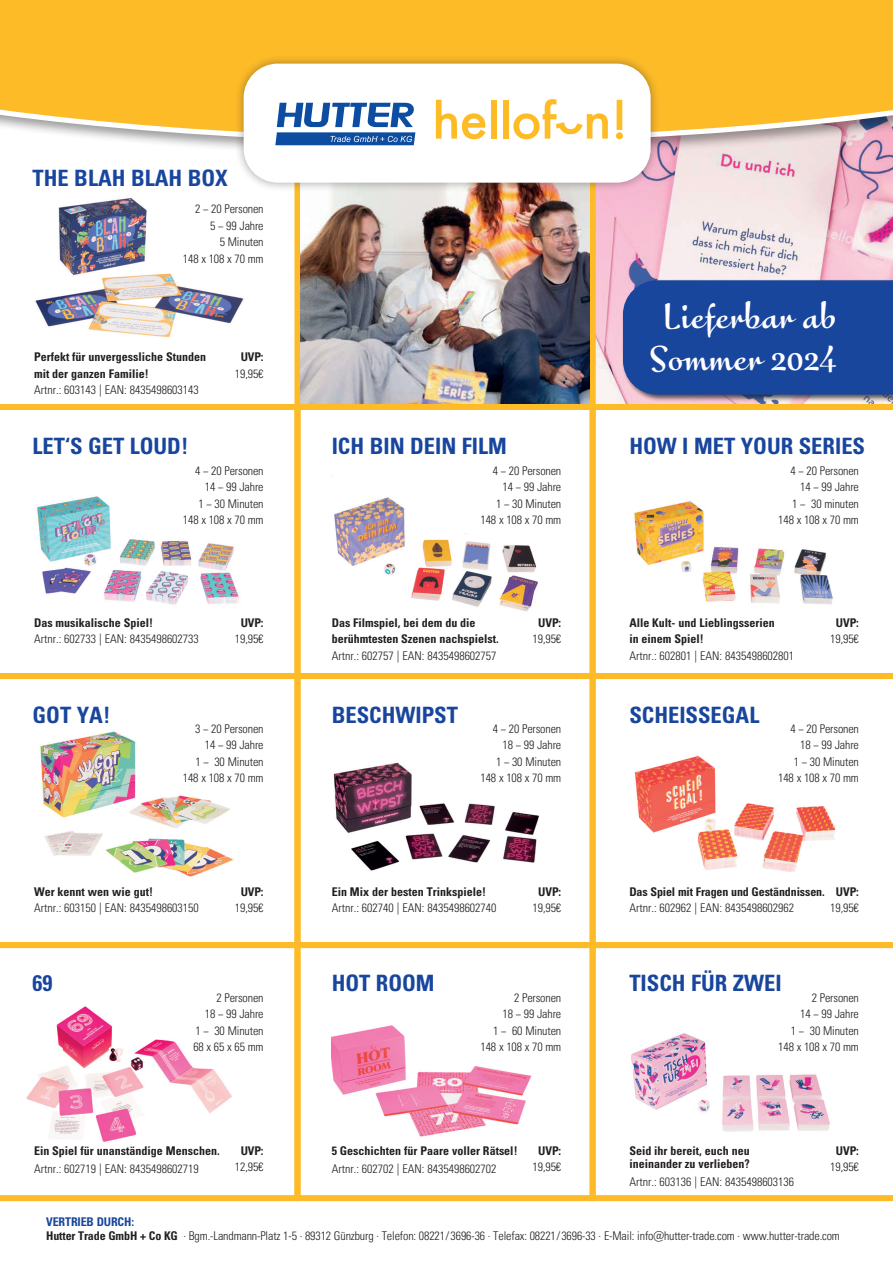
<style>
.page{position:relative;width:893px;height:1263px;background:#fff}
.page>*{position:absolute;margin:0;border:0;box-sizing:border-box;transform-origin:0 0}
.t1{font:700 37.5px/42px "Eggo OT";letter-spacing:.02em;color:#fff;text-align:center}
.t2{font:700 condensed 22.5px "Univers LT Pro";color:#18469d}
.t3{font:300 condensed 12px/16.5px "Univers LT Pro";letter-spacing:-.01em;color:#231f20;text-align:right}
.t4{font:700 condensed 12px/16.5px "Univers LT Pro";color:#231f20}
.s1{font-weight:700;color:#18469d}
.s2{font-weight:700}
</style>
<div class="page">
<svg style="left:294px;top:192px;width:6px;height:212px"></svg>
<img style="left:35px;top:197px;width:209px;height:141px">
<svg style="left:590px;top:158px;width:303px;height:246px;background:#edcdd3"></svg>
<img style="left:300px;top:192px;width:290px;height:212px">
<div style="left:0;top:0;width:893px;height:158px;background:#231f20;opacity:.45"></div>
<svg style="left:0;top:0;width:893px;height:145px;background:#f8bd3c"></svg>
<div style="left:234px;top:54px;width:426px;height:138px;background:#231f20;opacity:.4"></div>
<div style="left:244px;top:64px;width:407px;height:119px;background:#fff;border-radius:34px"></div>
<div style="left:0;top:404px;width:294px;height:6px;background:#fdbb28"></div>
<svg style="left:0;top:673px;width:294px;height:7px;background:#fdc444"></svg>
<svg style="left:0;top:942px;width:294px;height:259px"></svg>
<svg style="left:596px;top:404px;width:297px;height:7px;background:#fdc444"></svg>
<svg style="left:596px;top:673px;width:297px;height:7px;background:#fdc444"></svg>
<svg style="left:596px;top:942px;width:297px;height:259px"></svg>
<div style="left:294px;top:404px;width:302px;height:275px;border:6px solid #fdbb28"></div>
<div style="left:294px;top:673px;width:302px;height:275px;border:6px solid #fdbb28"></div>
<div style="left:294px;top:942px;width:302px;height:259px;border:6px solid #fdbb28"></div>
<svg style="left:275px;top:103px;width:140px;height:42px"></svg>
<img style="left:37px;top:496px;width:202px;height:109px">
<img style="left:331px;top:474px;width:207px;height:138px">
<img style="left:634px;top:501px;width:199px;height:104px">
<img style="left:40px;top:731px;width:193px;height:146px">
<img style="left:333px;top:762px;width:207px;height:109px">
<img style="left:634px;top:756px;width:202px;height:116px">
<img style="left:26px;top:967px;width:207px;height:205px">
<img style="left:331px;top:1025px;width:201px;height:112px">
<img style="left:630px;top:983px;width:206px;height:186px">
<svg style="left:436px;top:100px;width:50px;height:39px"></svg>
<div style="left:491px;top:100px;width:6px;height:39px;background:#fdbb26"></div>
<div style="left:503px;top:100px;width:5px;height:39px;background:#fdbb26"></div>
<svg style="left:616px;top:100px;width:7px;height:39px"></svg>
<svg style="left:513px;top:99px;width:95px;height:40px"></svg>
<div style="left:621px;top:279px;width:272px;height:123px;background:#231f20;opacity:.75"></div>
<div style="left:623px;top:280px;width:270px;height:115px;background:#18469d"></div>
<h2 class="t2" style="left:33px;top:164px;width:197px">THE BLAH BLAH BOX</h2>
<p class="t3" style="left:183px;top:200px;width:82px">2 − 20 Personen<br>5 − 99 Jahre<br>5 Minuten<br>148 x 108 x 70 mm</p>
<p class="t4" style="left:34px;top:348px;width:174px">Perfekt für unvergessliche Stunden mit der ganzen Familie!</p>
<p class="t3" style="left:34px;top:381px;width:166px">Artnr.: 603143 | EAN: 8435498603143</p>
<p class="t4" style="left:241px;top:348px;width:24px">UVP:</p>
<p class="t3" style="left:235px;top:364px;width:30px">19,95€</p>
<h1 class="t1" style="left:651px;top:295px;width:187px">Lieferbar ab<br>Sommer 2024</h1>
<h2 class="t2" style="left:33px;top:433px;width:157px">LET‘S GET LOUD!</h2>
<h2 class="t2" style="left:332px;top:433px;width:177px">ICH BIN DEIN FILM</h2>
<h2 class="t2" style="left:629px;top:433px;width:237px">HOW I MET YOUR SERIES</h2>
<p class="t3" style="left:183px;top:461px;width:82px">4 − 20 Personen<br>14 − 99 Jahre<br>1 − 30 Minuten<br>148 x 108 x 70 mm</p>
<p class="t3" style="left:481px;top:461px;width:82px">4 − 20 Personen<br>14 − 99 Jahre<br>1 − 30 Minuten<br>148 x 108 x 70 mm</p>
<p class="t3" style="left:778px;top:461px;width:82px">4 − 20 Personen<br>14 − 99 Jahre<br>1 − 30 minuten<br>148 x 108 x 70 mm</p>
<p class="t4" style="left:34px;top:614px;width:121px">Das musikalische Spiel!</p>
<p class="t3" style="left:34px;top:630px;width:166px">Artnr.: 602733 | EAN: 8435498602733</p>
<p class="t4" style="left:241px;top:614px;width:24px">UVP:</p>
<p class="t3" style="left:235px;top:630px;width:30px">19,95€</p>
<p class="t4" style="left:332px;top:614px;width:169px">Das Filmspiel, bei dem du die berühmtesten Szenen nachspielst.</p>
<p class="t3" style="left:332px;top:647px;width:166px">Artnr.: 602757 | EAN: 8435498602757</p>
<p class="t4" style="left:538px;top:614px;width:24px">UVP:</p>
<p class="t3" style="left:533px;top:630px;width:30px">19,95€</p>
<p class="t4" style="left:629px;top:614px;width:147px">Alle Kult- und Lieblingsserien in einem Spiel!</p>
<p class="t3" style="left:629px;top:647px;width:166px">Artnr.: 602801 | EAN: 8435498602801</p>
<p class="t4" style="left:836px;top:614px;width:24px">UVP:</p>
<p class="t3" style="left:830px;top:630px;width:30px">19,95€</p>
<h2 class="t2" style="left:33px;top:701px;width:79px">GOT YA!</h2>
<p class="t3" style="left:183px;top:720px;width:82px">3 − 20 Personen<br>14 − 99 Jahre<br>1 − 30 Minuten<br>148 x 108 x 70 mm</p>
<h2 class="t2" style="left:332px;top:701px;width:128px">BESCHWIPST</h2>
<p class="t3" style="left:481px;top:720px;width:82px">4 − 20 Personen<br>18 − 99 Jahre<br>1 − 30 Minuten<br>148 x 108 x 70 mm</p>
<h2 class="t2" style="left:629px;top:701px;width:132px">SCHEISSEGAL</h2>
<p class="t3" style="left:778px;top:720px;width:82px">4 − 20 Personen<br>18 − 99 Jahre<br>1 − 30 Minuten<br>148 x 108 x 70 mm</p>
<p class="t4" style="left:34px;top:883px;width:121px">Wer kennt wen wie gut!</p>
<p class="t3" style="left:34px;top:899px;width:166px">Artnr.: 603150 | EAN: 8435498603150</p>
<p class="t4" style="left:241px;top:883px;width:24px">UVP:</p>
<p class="t3" style="left:235px;top:899px;width:30px">19,95€</p>
<p class="t4" style="left:332px;top:883px;width:156px">Ein Mix der besten Trinkspiele!</p>
<p class="t3" style="left:332px;top:899px;width:166px">Artnr.: 602740 | EAN: 8435498602740</p>
<p class="t4" style="left:538px;top:883px;width:24px">UVP:</p>
<p class="t3" style="left:533px;top:899px;width:30px">19,95€</p>
<p class="t4" style="left:629px;top:883px;width:197px">Das Spiel mit Fragen und Geständnissen.</p>
<p class="t3" style="left:629px;top:899px;width:166px">Artnr.: 602962 | EAN: 8435498602962</p>
<p class="t4" style="left:836px;top:883px;width:24px">UVP:</p>
<p class="t3" style="left:830px;top:899px;width:30px">19,95€</p>
<h2 class="t2" style="left:33px;top:969px;width:21px">69</h2>
<p class="t3" style="left:193px;top:988px;width:72px">2 Personen<br>18 − 99 Jahre<br>1 − 30 Minuten<br>68 x 65 x 65 mm</p>
<h2 class="t2" style="left:332px;top:969px;width:104px">HOT ROOM</h2>
<p class="t3" style="left:481px;top:988px;width:82px">2 Personen<br>18 − 99 Jahre<br>1 − 60 Minuten<br>148 x 108 x 70 mm</p>
<h2 class="t2" style="left:629px;top:969px;width:154px">TISCH FÜR ZWEI</h2>
<p class="t3" style="left:778px;top:988px;width:82px">2 Personen<br>14 − 99 Jahre<br>1 − 30 Minuten<br>148 x 108 x 70 mm</p>
<p class="t4" style="left:34px;top:1142px;width:187px">Ein Spiel für unanständige Menschen.</p>
<p class="t3" style="left:34px;top:1159px;width:166px">Artnr.: 602719 | EAN: 8435498602719</p>
<p class="t4" style="left:241px;top:1142px;width:24px">UVP:</p>
<p class="t3" style="left:235px;top:1158px;width:30px">12,95€</p>
<p class="t4" style="left:332px;top:1142px;width:187px">5 Geschichten für Paare voller Rätsel!</p>
<p class="t3" style="left:332px;top:1159px;width:166px">Artnr.: 602702 | EAN: 8435498602702</p>
<p class="t4" style="left:538px;top:1142px;width:24px">UVP:</p>
<p class="t3" style="left:533px;top:1158px;width:30px">19,95€</p>
<p class="t4" style="left:629px;top:1144px;width:122px;line-height:13.5px">Seid ihr bereit, euch neu ineinander zu verlieben?</p>
<p class="t3" style="left:629px;top:1173px;width:166px">Artnr.: 603136 | EAN: 8435498603136</p>
<p class="t4" style="left:836px;top:1142px;width:24px">UVP:</p>
<p class="t3" style="left:830px;top:1158px;width:30px">19,95€</p>
<p class="t3" style="left:46px;top:1214px;width:795px;line-height:13.5px;text-align:left"><span class="s1">VERTRIEB DURCH:<br></span><span class="s2">Hutter Trade GmbH + Co KG</span> · Bgm.-Landmann-Platz 1-5 · 89312 Günzburg · Telefon: 08221/3696-36 · Telefax: 08221/3696-33 · E-Mail: info@hutter-trade.com · www.hutter-trade.com</p>
</div>
